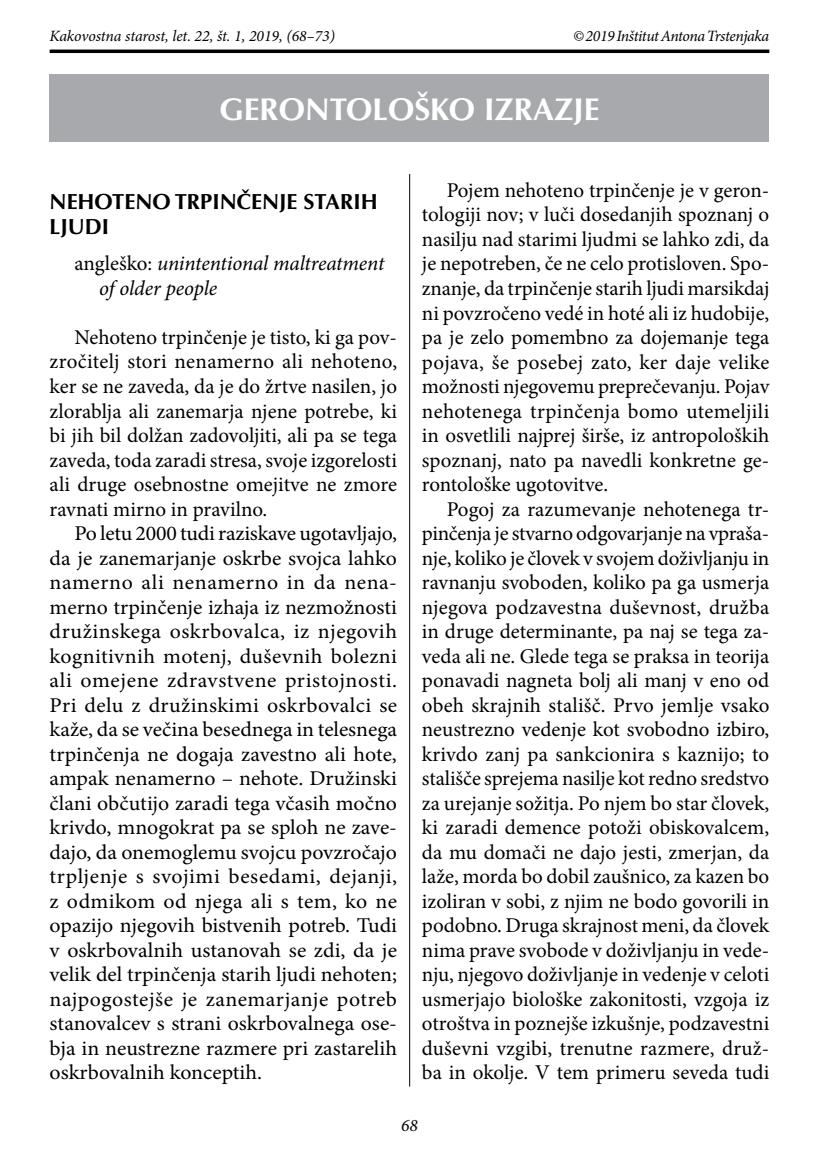
<style>
.page{position:relative;width:819px;height:1166px;background:#fff}
.page>*{position:absolute;margin:0;border:0;box-sizing:border-box;transform-origin:0 0}
.t1{font:700 31.5px "Optima LTCYR";color:#fff}
.t2{font:700 21.88px/24.5px "Optima LTCYR";color:#000}
.t3{font:21px/24.5px "Minion Pro";color:#000;text-align:justify}
.t4{font:21px/24.5px "Minion Pro";color:#000;text-align:justify;scale:1.04 1}
.t5{font:italic 21px/24.5px "Minion Pro";letter-spacing:-.01em;color:#000}
.t6{font:italic 17.5px "Minion Pro";color:#000}
.t7{font:italic 15.75px "Minion Pro";letter-spacing:-.015em;color:#000}
.s1{font-style:normal}
</style>
<div class="page">
<hr style="left:50px;top:50px;width:719px;height:3px;background:#000">
<hr style="left:409px;top:74px;width:1px;height:1012px;background:#000">
<div style="left:380px;top:120px;width:55px;height:54px;background:#fff"></div>
<div style="left:49px;top:74px;width:720px;height:68px;background:#a7a9ac"></div>
<p class="t7" style="left:49px;top:25px;width:436px">Kakovostna starost, let. 22, št. 1, 2019, (68–73)Iz gerontološke literature</p>
<p class="t7" style="left:573px;top:25px;width:198px">© 2019 Inštitut Antona Trstenjaka</p>
<h1 class="t1" style="left:219px;top:89px;width:381px">GERONTOLOŠKO IZRAZJE</h1>
<p class="t2" style="left:50px;top:189px;width:329px">NEHOTENO TRPINČENJE STARIH<br>LJUDI</p>
<p class="t5" style="left:99px;top:251px;width:287px;text-indent:-25px"><span class="s1">angleško:</span> unintentional maltreatment of older people</p>
<p class="t3" style="left:50px;top:325px;width:349px;text-indent:25px">Nehoteno trpinčenje je tisto, ki ga pov&shy;zročitelj stori nenamerno ali nehoteno, ker se ne zaveda, da je do žrtve nasilen, jo zlorablja ali zanemarja njene potrebe, ki bi jih bil dolžan zadovoljiti, ali pa se tega zaveda, toda zaradi stresa, svoje izgorelosti ali druge osebnostne omejitve ne zmore ravnati mirno in pravilno.</p>
<p class="t4" style="left:50px;top:521px;width:335px;text-indent:25px">Po letu 2000 tudi raziskave ugotavljajo, da je zanemarjanje oskrbe svojca lahko namerno ali nenamerno in da nena&shy;merno trpinčenje izhaja iz nezmožnosti družinskega oskrbovalca, iz njegovih kognitivnih motenj, duševnih bolezni ali omejene zdravstvene pristojnosti.<br>Pri delu z družinskimi oskrbovalci se kaže, da se večina besednega in telesnega trpinčenja ne dogaja zavestno ali hote, ampak nenamerno – nehote. Družinski člani občutijo zaradi tega včasih močno krivdo, mnogokrat pa se sploh ne zave&shy;dajo, da onemoglemu svojcu povzročajo trpljenje s svojimi besedami, dejanji, z odmikom od njega ali s tem, ko ne opazijo njegovih bistvenih potreb. Tudi v oskrbovalnih ustanovah se zdi, da je velik del trpinčenja starih ljudi nehoten; najpogostejše je zanemarjanje potreb stanovalcev s strani oskrbovalnega ose&shy;bja in neustrezne razmere pri zastarelih oskrbovalnih konceptih.</p>
<p class="t3" style="left:422px;top:178px;width:349px;text-indent:25px">Pojem nehoteno trpinčenje je v geron&shy;tologiji nov; v luči dosedanjih spoznanj o nasilju nad starimi ljudmi se lahko zdi, da je nepotreben, če ne celo protisloven. Spo&shy;znanje, da trpinčenje starih ljudi marsikdaj ni povzročeno vedé in hoté ali iz hudobije, pa je zelo pomembno za dojemanje tega pojava, še posebej zato, ker daje velike možnosti njegovemu preprečevanju. Pojav nehotenega trpinčenja bomo utemeljili in osvetlili najprej širše, iz antropoloških spoznanj, nato pa navedli konkretne ge&shy;rontološke ugotovitve.</p>
<p class="t3" style="left:422px;top:497px;width:349px;text-indent:25px">Pogoj za razumevanje nehotenega tr&shy;pinčenja je stvarno odgovarjanje na vpraša&shy;nje, koliko je človek v svojem doživljanju in ravnanju svoboden, koliko pa ga usmerja njegova podzavestna duševnost, družba in druge determinante, pa naj se tega za&shy;veda ali ne. Glede tega se praksa in teorija ponavadi nagneta bolj ali manj v eno od obeh skrajnih stališč. Prvo jemlje vsako neustrezno vedenje kot svobodno izbiro, krivdo zanj pa sankcionira s kaznijo; to stališče sprejema nasilje kot redno sredstvo za urejanje sožitja. Po njem bo star človek, ki zaradi demence potoži obiskovalcem, da mu domači ne dajo jesti, zmerjan, da laže, morda bo dobil zaušnico, za kazen bo izoliran v sobi, z njim ne bodo govorili in podobno. Druga skrajnost meni, da človek nima prave svobode v doživljanju in vede&shy;nju, njegovo doživljanje in vedenje v celoti usmerjajo biološke zakonitosti, vzgoja iz otroštva in poznejše izkušnje, podzavestni duševni vzgibi, trenutne razmere, druž&shy;ba in okolje. V tem primeru seveda tudi</p>
<p class="t6" style="left:401px;top:1113px;width:18px">68</p>
</div>
